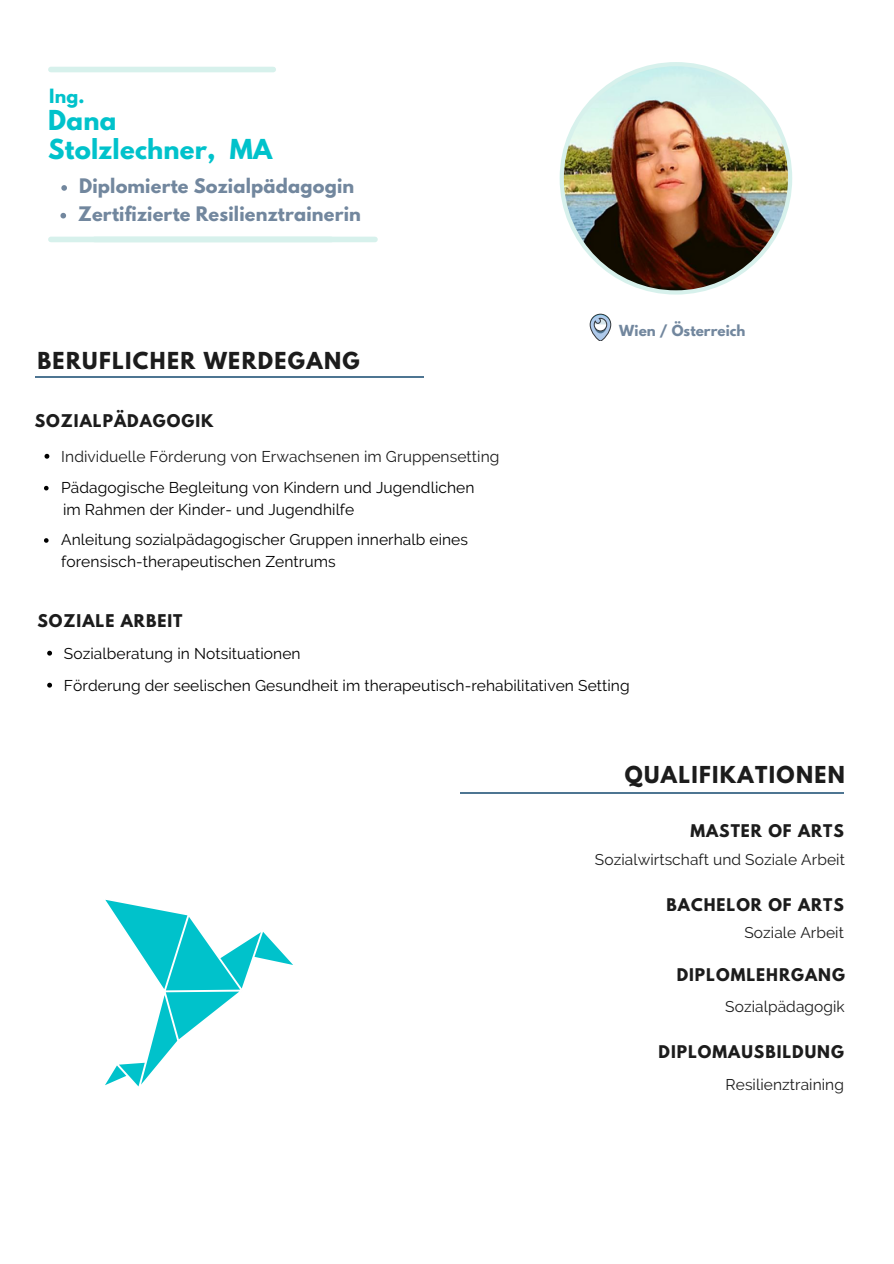
<style>
.page{position:relative;width:894px;height:1264px;background:#fff}
.page>*{position:absolute;margin:0;border:0;box-sizing:border-box;transform-origin:0 0}
.t1{font:700 24.3px "League Spartan";letter-spacing:.01em;color:#00c2cb}
.t2{font:700 20.7px "League Spartan";letter-spacing:.065em;color:#1c1c1c}
.t3{font:700 17.7px "League Spartan";letter-spacing:.01em;color:#72879e}
.t4{font:700 17.4px "League Spartan";color:#00c2cb}
.t5{font:15.6px/21.8px "Raleway";letter-spacing:.005em;color:#000}
.t6{font:15.6px "Raleway";letter-spacing:.005em;color:#1c1c1c}
.t7{font:700 15.6px "League Spartan";letter-spacing:.065em;color:#1c1c1c}
.t8{font:15.45px "Raleway";letter-spacing:.005em;color:#1c1c1c}
.t9{font:700 15.45px "League Spartan";letter-spacing:.065em;color:#1c1c1c}
.t10{font:700 13.5px "League Spartan";letter-spacing:.005em;color:#72879e}
</style>
<div class="page">
<hr style="left:36px;top:377px;width:388px;height:1px;background:#4e7592">
<svg style="left:589px;top:314px;width:22px;height:27px"></svg>
<hr style="left:459px;top:792px;width:384px;height:1px;background:#4e7592">
<svg style="left:105px;top:899px;width:188px;height:188px"></svg>
<svg style="left:47px;top:650px;width:5px;height:5px"></svg>
<svg style="left:44px;top:486px;width:5px;height:4px"></svg>
<svg style="left:44px;top:454px;width:5px;height:4px"></svg>
<svg style="left:61px;top:185px;width:6px;height:6px"></svg>
<svg style="left:47px;top:682px;width:5px;height:5px"></svg>
<div style="left:51px;top:237px;width:280px;height:5px;background:#d7f1ec"></div>
<div style="left:51px;top:67px;width:222px;height:5px;background:#d7f1ec"></div>
<svg style="left:44px;top:538px;width:5px;height:5px"></svg>
<svg style="left:60px;top:213px;width:6px;height:5px"></svg>
<div style="left:95px;top:237px;width:280px;height:5px;background:#d7f1ec"></div>
<img style="left:559px;top:62px;width:233px;height:232px">
<p class="t4" style="left:49px;top:87px;width:37px">Ing.</p>
<p class="t1" style="left:48px;top:108px;width:70px">Dana</p>
<p class="t1" style="left:48px;top:137px;width:225px">Stolzlechner, MA</p>
<p class="t3" style="left:79px;top:177px;width:276px">Diplomierte Sozialpädagogin</p>
<p class="t3" style="left:78px;top:205px;width:284px">Zertifizierte Resilienztrainerin</p>
<p class="t2" style="left:37px;top:351px;width:324px">BERUFLICHER WERDEGANG</p>
<p class="t7" style="left:35px;top:413px;width:180px">SOZIALPÄDAGOGIK</p>
<p class="t6" style="left:61px;top:447px;width:439px">Individuelle Förderung von Erwachsenen im Gruppensetting</p>
<p class="t5" style="left:61px;top:476px;width:414px">Pädagogische Begleitung von Kindern und Jugendlichen</p>
<p class="t5" style="left:63px;top:498px;width:292px">im Rahmen der Kinder- und Jugendhilfe</p>
<p class="t5" style="left:61px;top:528px;width:408px">Anleitung sozialpädagogischer Gruppen innerhalb eines forensisch-therapeutischen Zentrums</p>
<p class="t7" style="left:37px;top:612px;width:147px">SOZIALE ARBEIT</p>
<p class="t5" style="left:64px;top:642px;width:238px">Sozialberatung in Notsituationen</p>
<p class="t10" style="left:619px;top:323px;width:128px">Wien / Österreich</p>
<p class="t5" style="left:64px;top:674px;width:567px">Förderung der seelischen Gesundheit im therapeutisch-rehabilitativen Setting</p>
<p class="t2" style="left:624px;top:764px;width:221px">QUALIFIKATIONEN</p>
<p class="t9" style="left:690px;top:823px;width:155px">MASTER OF ARTS</p>
<p class="t8" style="left:594px;top:850px;width:251px">Sozialwirtschaft und Soziale Arbeit</p>
<p class="t9" style="left:666px;top:897px;width:179px">BACHELOR OF ARTS</p>
<p class="t8" style="left:744px;top:923px;width:101px">Soziale Arbeit</p>
<p class="t9" style="left:676px;top:966px;width:169px">DIPLOMLEHRGANG</p>
<p class="t8" style="left:725px;top:997px;width:121px">Sozialpädagogik</p>
<p class="t9" style="left:658px;top:1044px;width:187px">DIPLOMAUSBILDUNG</p>
<p class="t8" style="left:725px;top:1075px;width:120px">Resilienztraining</p>
</div>
